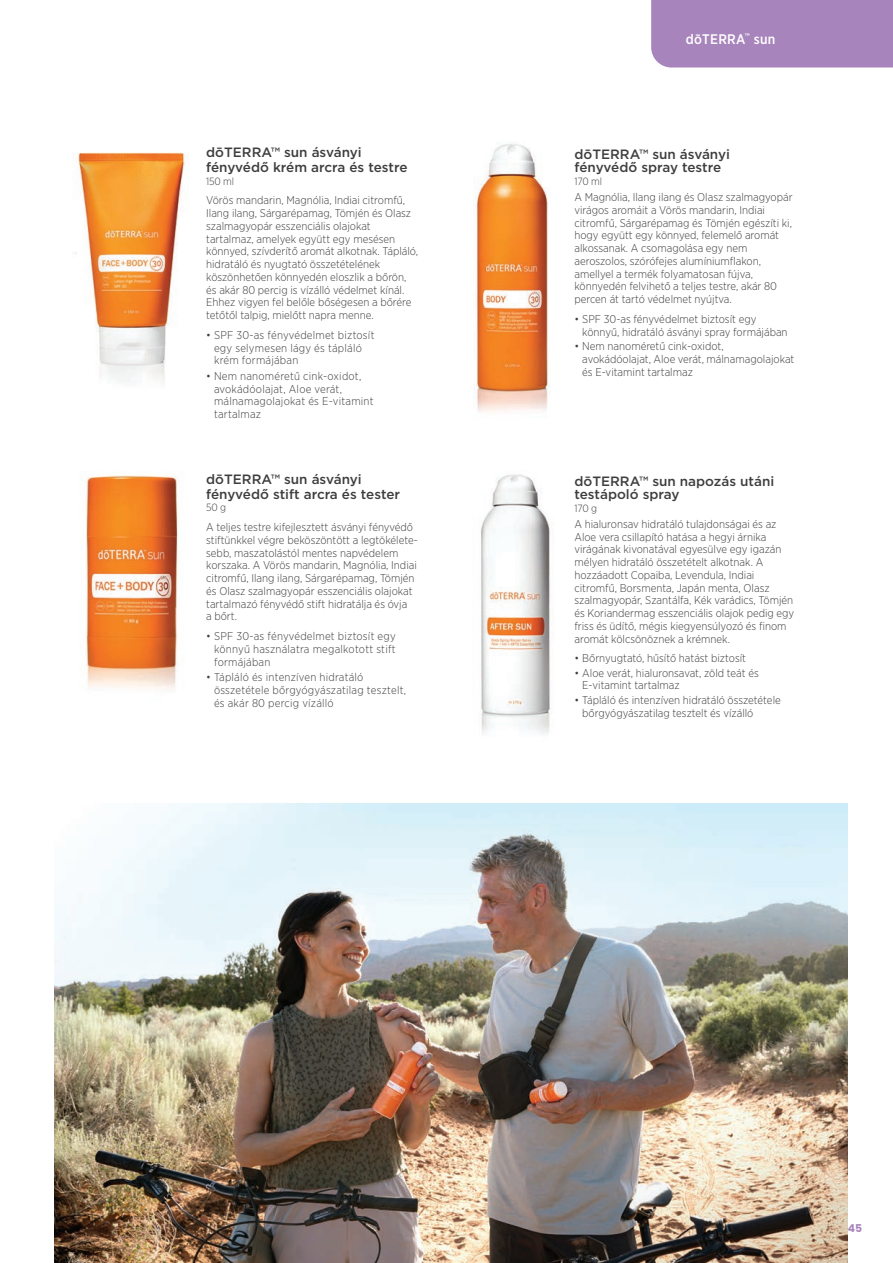
<style>
.page{position:relative;width:893px;height:1263px;background:#fff}
.page>*{position:absolute;margin:0;border:0;box-sizing:border-box;transform-origin:0 0}
.big_titles{font:500 13.95px "Gotham Narrow";letter-spacing:.02em;color:#fff}
.pg_Product_Nam{font:500 13.5px/12.8px "Gotham";color:#3e3e3f}
.pg_Product_Nam-2{font:300 11.25px/12.8px "Gotham Narrow";color:#3e3e3f}
.pg_Product_Nam-3{font:300 11.25px/12.8px "Gotham Narrow";letter-spacing:.02em;color:#3e3e3f}
.t1{font:700 10.8px "Poppins";color:#a884bc}
.pg_Product_Nam-4{font:300 10.5px "Gotham Narrow";letter-spacing:-.01em;color:#3e3e3f}
</style>
<div class="page">
<img style="left:80px;top:475px;width:99px;height:215px">
<img style="left:75px;top:152px;width:110px;height:230px">
<img style="left:481px;top:474px;width:73px;height:261px">
<img style="left:473px;top:143px;width:76px;height:270px">
<img style="left:54px;top:803px;width:793px;height:460px">
<div style="left:651px;top:0;width:242px;height:68px;background:#a884bc"></div>
<p class="pg_Product_Nam" style="left:206px;top:144px;width:203px;line-height:15px">dōTERRA™ sun ásványi fényvédő krém arcra és testre</p>
<p class="pg_Product_Nam-4" style="left:206px;top:174px;width:29px">150 ml</p>
<p class="pg_Product_Nam-2" style="left:206px;top:194px;width:213px">Vörös mandarin, Magnólia, Indiai citromfű, Ilang ilang, Sárgarépamag, Tömjén és Olasz szalmagyopár esszenciális olajokat tartalmaz, amelyek együtt egy mesésen könnyed, szívderítő aromát alkotnak. Tápláló, hidratáló és nyugtató összetételének köszönhetően könnyedén eloszlik a bőrön, és akár 80 percig is vízálló védelmet kínál.<br>Ehhez vigyen fel belőle bőségesen a bőrére tetőtől talpig, mielőtt napra menne.</p>
<p class="pg_Product_Nam-3" style="left:214px;top:328px;width:162px;text-indent:-8px">• SPF 30-as fényvédelmet biztosít egy selymesen lágy és tápláló krém formájában</p>
<p class="pg_Product_Nam-3" style="left:214px;top:369px;width:161px;text-indent:-8px">• Nem nanoméretű cink-oxidot, avokádóolajat, Aloe verát, málnamagolajokat és E-vitamint tartalmaz</p>
<p class="pg_Product_Nam" style="left:206px;top:471px;width:195px;line-height:15px">dōTERRA™ sun ásványi fényvédő stift arcra és tester</p>
<p class="pg_Product_Nam-4" style="left:206px;top:501px;width:21px">50 g</p>
<p class="pg_Product_Nam-2" style="left:206px;top:520px;width:213px">A teljes testre kifejlesztett ásványi fényvédő stiftünkkel végre beköszöntött a legtökélete&shy;sebb, maszatolástól mentes napvédelem korszaka. A Vörös mandarin, Magnólia, Indiai citromfű, Ilang ilang, Sárgarépamag, Tömjén és Olasz szalmagyopár esszenciális olajokat tartalmazó fényvédő stift hidratálja és óvja<br>a bőrt.</p>
<p class="pg_Product_Nam-2" style="left:214px;top:629px;width:183px;text-align:justify;text-indent:-8px">• SPF 30-as fényvédelmet biztosít egy könnyű használatra megalkotott stift formájában</p>
<p class="pg_Product_Nam-3" style="left:214px;top:670px;width:194px;text-indent:-8px">• Tápláló és intenzíven hidratáló összetétele bőrgyógyászatilag tesztelt, és akár 80 percig vízálló</p>
<p class="big_titles" style="left:686px;top:30px;width:91px">dōTERRA<sup>™</sup> sun</p>
<p class="pg_Product_Nam" style="left:574px;top:148px;width:157px">dōTERRA™ sun ásványi fényvédő spray testre</p>
<p class="pg_Product_Nam-4" style="left:574px;top:175px;width:29px">170 ml</p>
<p class="pg_Product_Nam-2" style="left:574px;top:191px;width:220px">A Magnólia, Ilang ilang és Olasz szalmagyopár virágos aromáit a Vörös mandarin, Indiai citromfű, Sárgarépamag és Tömjén egészíti ki, hogy együtt egy könnyed, felemelő aromát alkossanak. A csomagolása egy nem aeroszolos, szórófejes alumíniumflakon, amellyel a termék folyamatosan fújva, könnyedén felvihető a teljes testre, akár 80 percen át tartó védelmet nyújtva.</p>
<p class="pg_Product_Nam-2" style="left:582px;top:312px;width:207px;text-indent:-8px">• SPF 30-as fényvédelmet biztosít egy könnyű, hidratáló ásványi spray formájában</p>
<p class="pg_Product_Nam-2" style="left:582px;top:339px;width:214px;text-indent:-8px">• Nem nanoméretű cink-oxidot, avokádóolajat, Aloe verát, málnamagolajokat és E-vitamint tartalmaz</p>
<p class="pg_Product_Nam" style="left:574px;top:475px;width:201px">dōTERRA™ sun napozás utáni testápoló spray</p>
<p class="pg_Product_Nam-4" style="left:574px;top:501px;width:24px">170 g</p>
<p class="pg_Product_Nam-2" style="left:574px;top:517px;width:221px">A hialuronsav hidratáló tulajdonságai és az Aloe vera csillapító hatása a hegyi árnika virágának kivonatával egyesülve egy igazán mélyen hidratáló összetételt alkotnak. A hozzáadott Copaiba, Levendula, Indiai citromfű, Borsmenta, Japán menta, Olasz szalmagyopár, Szantálfa, Kék varádics, Tömjén és Koriandermag esszenciális olajok pedig egy friss és üdítő, mégis kiegyensúlyozó és finom aromát kölcsönöznek a krémnek.</p>
<p class="pg_Product_Nam-2" style="left:574px;top:652px;width:173px">• Bőrnyugtató, hűsítő hatást biztosít</p>
<p class="pg_Product_Nam-2" style="left:582px;top:666px;width:178px;text-indent:-8px">• Aloe verát, hialuronsavat, zöld teát és<br>E-vitamint tartalmaz</p>
<p class="pg_Product_Nam-2" style="left:582px;top:693px;width:200px;text-indent:-8px">• Tápláló és intenzíven hidratáló összetétele bőrgyógyászatilag tesztelt és vízálló</p>
<p class="t1" style="left:848px;top:1221px;width:16px">45</p>
</div>
